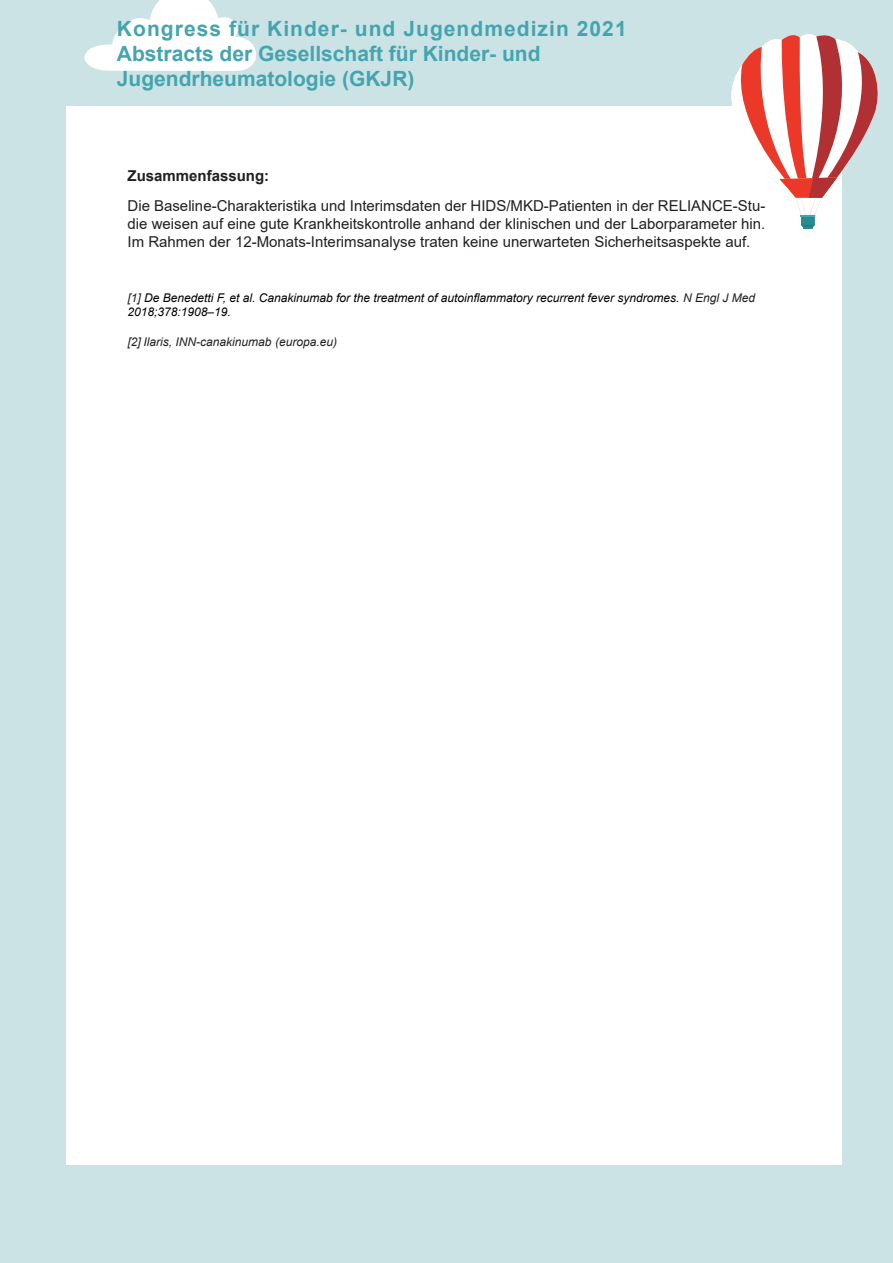
<style>
.page{position:relative;width:893px;height:1263px;background:#cce3e6}
.page>*{position:absolute;margin:0;border:0;box-sizing:border-box;transform-origin:0 0}
.t1{font:700 21px/25.2px "Arial";color:#44a5ae}
.t2{font:15px/18px "Arial";color:#231f20;text-align:justify}
.t3{font:700 15px "Arial";color:#231f20}
.t4{font:italic 12px/14.4px "Arial";color:#000}
.t5{font:italic 12px "Arial";color:#231f20}
.s1{color:#231f20}
</style>
<div class="page">
<div style="left:67px;top:106px;width:775px;height:1059px;background:#fff"></div>
<svg style="left:84px;top:0;width:172px;height:71px"></svg>
<svg style="left:731px;top:34px;width:147px;height:195px"></svg>
<h1 class="t1" style="left:117px;top:16px;width:511px">Kongress für Kinder- und Jugendmedizin 2021<br>Abstracts der Gesellschaft für Kinder- und<br>Jugendrheumatologie (GKJR)</h1>
<p class="t3" style="left:128px;top:165px;width:143px">Zusammenfassung:</p>
<p class="t2" style="left:128px;top:197px;width:639px">Die Baseline-Charakteristika und Interimsdaten der HIDS/MKD-Patienten in der RELIANCE-Stu&shy;die weisen auf eine gute Krankheitskontrolle anhand der klinischen und der Laborparameter hin.<br>Im Rahmen der 12-Monats-Interimsanalyse traten keine unerwarteten Sicherheitsaspekte auf.</p>
<p class="t4" style="left:128px;top:290px;width:629px"><span class="s1">[1]</span> De Benedetti F, et al. Canakinumab for the treatment of autoinflammatory recurrent fever syndromes. <span class="s1">N Engl J Med<br></span>2018;378:1908–19.</p>
<p class="t5" style="left:128px;top:334px;width:211px">[2] Ilaris, INN-canakinumab (europa.eu)</p>
</div>
